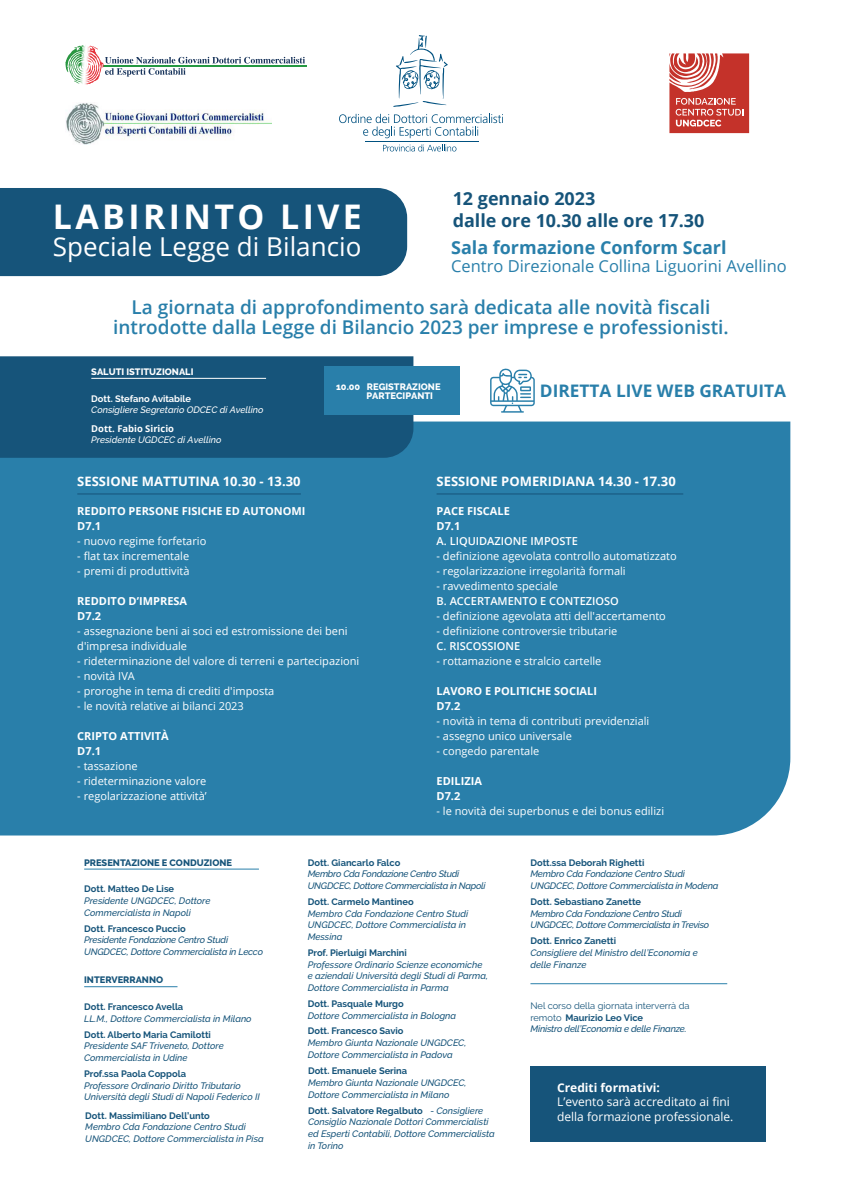
<style>
.page{position:relative;width:842px;height:1191px;background:#fff}
.page>*{position:absolute;margin:0;border:0;box-sizing:border-box;transform-origin:0 0}
.t1{font:700 33.9px "Open Sans";letter-spacing:.1em;color:#fff}
.t2{font:26px "Open Sans";color:#fff}
.t3{font:600 19px/20px "Open Sans";color:#297faa;text-align:center}
.t4{font:700 18px/22px "Open Sans";color:#16547a}
.t5{font:700 18px "Open Sans";color:#297faa}
.t6{font:700 17.3px "Open Sans";color:#297faa}
.t7{font:16.5px "Open Sans";color:#297faa}
.t8{font:700 13px "Open Sans";color:#fff}
.t9{font:12px/14.4px "Open Sans";color:#fff}
.t10{font:700 12px "Open Sans";color:#fff}
.t11{font:11px/15px "Open Sans";color:#fff}
.t12{font:700 11px/15px "Open Sans";color:#fff}
.t13{font:600 11px "Open Sans";color:#fff}
.t14{font:700 9.4px "Open Sans";color:#fff}
.t15{font:italic 500 9.3px/11.7px "Raleway";color:#16547a}
.t16{font:700 9.3px "Raleway";color:#16547a}
.t17{font:italic 500 9.3px/11.7px "Raleway";letter-spacing:-.03em;color:#16547a}
.t18{font:italic 500 9.3px/11.7px "Raleway";letter-spacing:-.02em;color:#16547a}
.t19{font:9.3px/11.7px "Raleway";color:#16547a}
.t20{font:italic 500 9.3px "Raleway";color:#fff}
.t21{font:800 9.3px/9px "Raleway";color:#fff}
.t22{font:800 9.3px "Raleway";color:#16547a}
.t23{font:700 9.3px "Raleway";letter-spacing:-.005em;color:#fff}
.s1{font-weight:700;font-style:normal}
.s2{font-weight:700}
.s3{font-weight:500;font-style:italic}
</style>
<div class="page">
<div style="left:0;top:421px;width:790px;height:414px;background:#297faa"></div>
<div style="left:0;top:188px;width:407px;height:88px;background:#16547a"></div>
<svg style="left:490px;top:368px;width:45px;height:45px"></svg>
<svg style="left:339px;top:114px;width:164px;height:24px"></svg>
<hr style="left:365px;top:141px;width:113px;height:1px;background:#005180">
<svg style="left:383px;top:144px;width:73px;height:7px"></svg>
<svg style="left:393px;top:35px;width:55px;height:72px"></svg>
<svg style="left:669px;top:53px;width:80px;height:80px;background:#d05f58"></svg>
<img style="left:66px;top:103px;width:206px;height:41px">
<hr style="left:103px;top:65px;width:203px;height:1px;background:#259842">
<svg style="left:105px;top:57px;width:200px;height:20px"></svg>
<svg style="left:65px;top:45px;width:33px;height:38px"></svg>
<hr style="left:77px;top:493px;width:224px;height:1px;background:#16547a">
<hr style="left:436px;top:493px;width:247px;height:1px;background:#16547a">
<div style="left:0;top:356px;width:413px;height:102px;background:#16547a"></div>
<div style="left:324px;top:366px;width:136px;height:48px;background:#297faa"></div>
<hr style="left:91px;top:378px;width:175px;height:1px;background:#fff">
<hr style="left:84px;top:868px;width:175px;height:1px;background:#297faa">
<hr style="left:84px;top:986px;width:93px;height:1px;background:#297faa">
<hr style="left:530px;top:983px;width:197px;height:1px;background:#297faa">
<div style="left:530px;top:1066px;width:235px;height:76px;background:#16547a"></div>
<h1 class="t1" style="left:53px;top:193px;width:310px">LABIRINTO LIVE</h1>
<h2 class="t2" style="left:53px;top:229px;width:310px">Speciale Legge di Bilancio</h2>
<h3 class="t4" style="left:453px;top:187px;width:253px">12 gennaio 2023<br>dalle ore 10.30 alle ore 17.30</h3>
<h3 class="t5" style="left:451px;top:235px;width:277px">Sala formazione Conform Scarl</h3>
<h3 class="t7" style="left:451px;top:254px;width:337px">Centro Direzionale Collina Liguorini Avellino</h3>
<h3 class="t3" style="left:113px;top:296px;width:617px">La giornata di approfondimento sarà dedicata alle novità fiscali introdotte dalla Legge di Bilancio 2023 per imprese e professionisti.</h3>
<p class="t21" style="left:91px;top:367px;width:104px">SALUTI ISTITUZIONALI</p>
<p class="t23" style="left:91px;top:393px;width:101px">Dott. Stefano Avitabile</p>
<p class="t20" style="left:91px;top:405px;width:174px">Consigliere Segretario ODCEC di Avellino</p>
<p class="t14" style="left:91px;top:421px;width:84px">Dott. Fabio Siricio</p>
<p class="t20" style="left:91px;top:435px;width:132px">Presidente UGDCEC di Avellino</p>
<p class="t21" style="left:366px;top:382px;width:76px;text-indent:-30px">10.00 REGISTRAZIONE<br>PARTECIPANTI</p>
<h3 class="t6" style="left:540px;top:379px;width:248px">DIRETTA LIVE WEB GRATUITA</h3>
<h3 class="t8" style="left:77px;top:472px;width:225px">SESSIONE MATTUTINA 10.30 - 13.30</h3>
<p class="t12" style="left:77px;top:503px;width:230px">REDDITO PERSONE FISICHE ED AUTONOMI<br>D7.1</p>
<p class="t11" style="left:77px;top:533px;width:130px">- nuovo regime forfetario</p>
<p class="t11" style="left:77px;top:548px;width:113px">- flat tax incrementale</p>
<p class="t11" style="left:77px;top:563px;width:114px">- premi di produttività</p>
<p class="t12" style="left:77px;top:593px;width:111px">REDDITO D’IMPRESA<br>D7.2</p>
<p class="t11" style="left:77px;top:623px;width:272px">- assegnazione beni ai soci ed estromissione dei beni d'impresa individuale</p>
<p class="t11" style="left:77px;top:653px;width:283px">- rideterminazione del valore di terreni e partecipazioni</p>
<p class="t11" style="left:77px;top:668px;width:59px">- novità IVA</p>
<p class="t11" style="left:77px;top:683px;width:199px">- proroghe in tema di crediti d'imposta</p>
<p class="t11" style="left:77px;top:698px;width:168px">- le novità relative ai bilanci 2023</p>
<p class="t12" style="left:77px;top:728px;width:93px">CRIPTO ATTIVITÀ<br>D7.1</p>
<p class="t11" style="left:77px;top:758px;width:62px">- tassazione</p>
<p class="t11" style="left:77px;top:773px;width:131px">- rideterminazione valore</p>
<p class="t11" style="left:77px;top:788px;width:131px">- regolarizzazione attività’</p>
<h3 class="t8" style="left:436px;top:472px;width:241px">SESSIONE POMERIDIANA 14.30 - 17.30</h3>
<p class="t12" style="left:436px;top:503px;width:75px">PACE FISCALE<br>D7.1</p>
<p class="t13" style="left:436px;top:533px;width:143px">A. LIQUIDAZIONE IMPOSTE</p>
<p class="t11" style="left:436px;top:548px;width:242px">- definizione agevolata controllo automatizzato</p>
<p class="t11" style="left:436px;top:563px;width:191px">- regolarizzazione irregolarità formali</p>
<p class="t11" style="left:436px;top:578px;width:123px">- ravvedimento speciale</p>
<p class="t13" style="left:436px;top:593px;width:184px">B. ACCERTAMENTO E CONTEZIOSO</p>
<p class="t11" style="left:436px;top:608px;width:231px">- definizione agevolata atti dell'accertamento</p>
<p class="t11" style="left:436px;top:623px;width:182px">- definizione controversie tributarie</p>
<p class="t13" style="left:436px;top:638px;width:85px">C. RISCOSSIONE</p>
<p class="t11" style="left:436px;top:653px;width:166px">- rottamazione e stralcio cartelle</p>
<p class="t12" style="left:436px;top:683px;width:162px">LAVORO E POLITICHE SOCIALI<br>D7.2</p>
<p class="t11" style="left:436px;top:713px;width:214px">- novità in tema di contributi previdenziali</p>
<p class="t11" style="left:436px;top:728px;width:137px">- assegno unico universale</p>
<p class="t11" style="left:436px;top:743px;width:104px">- congedo parentale</p>
<p class="t12" style="left:436px;top:773px;width:47px">EDILIZIA<br>D7.2</p>
<p class="t11" style="left:436px;top:803px;width:229px">- le novità dei superbonus e dei bonus edilizi</p>
<p class="t22" style="left:84px;top:857px;width:149px">PRESENTAZIONE E CONDUZIONE</p>
<p class="t16" style="left:84px;top:884px;width:91px">Dott. Matteo De Lise</p>
<p class="t15" style="left:84px;top:895px;width:128px">Presidente UNGDCEC, Dottore<br>Commercialista in Napoli</p>
<p class="t16" style="left:84px;top:923px;width:103px">Dott. Francesco Puccio</p>
<p class="t18" style="left:84px;top:934px;width:180px">Presidente Fondazione Centro Studi<br>UNGDCEC, Dottore Commercialista in Lecco</p>
<p class="t22" style="left:84px;top:975px;width:80px">INTERVERRANNO</p>
<p class="t16" style="left:84px;top:1001px;width:101px">Dott. Francesco Avella</p>
<p class="t15" style="left:84px;top:1012px;width:169px">LL.M., Dottore Commercialista in Milano</p>
<p class="t16" style="left:84px;top:1029px;width:128px">Dott. Alberto Maria Camilotti</p>
<p class="t15" style="left:84px;top:1040px;width:141px">Presidente SAF Triveneto, Dottore<br>Commercialista in Udine</p>
<p class="t16" style="left:84px;top:1068px;width:103px">Prof.ssa Paola Coppola</p>
<p class="t15" style="left:84px;top:1079px;width:177px">Professore Ordinario Diritto Tributario<br>Università degli Studi di Napoli Federico II</p>
<p class="t16" style="left:85px;top:1110px;width:126px">Dott. Massimiliano Dell’unto</p>
<p class="t15" style="left:85px;top:1121px;width:180px">Membro Cda Fondazione Centro Studi<br>UNGDCEC, Dottore Commercialista in Pisa</p>
<p class="t16" style="left:308px;top:857px;width:94px">Dott. Giancarlo Falco</p>
<p class="t17" style="left:308px;top:868px;width:179px">Membro Cda Fondazione Centro Studi<br>UNGDCEC, Dottore Commercialista in Napoli</p>
<p class="t16" style="left:308px;top:896px;width:107px">Dott. Carmelo Mantineo</p>
<p class="t15" style="left:308px;top:907px;width:162px">Membro Cda Fondazione Centro Studi<br>UNGDCEC, Dottore Commercialista in<br>Messina</p>
<p class="t16" style="left:308px;top:947px;width:101px">Prof. Pierluigi Marchini</p>
<p class="t15" style="left:308px;top:958px;width:182px">Professore Ordinario Scienze economiche e aziendali Università degli Studi di Parma,<br>Dottore Commercialista in Parma</p>
<p class="t16" style="left:308px;top:998px;width:97px">Dott. Pasquale Murgo</p>
<p class="t15" style="left:308px;top:1009px;width:150px">Dottore Commercialista in Bologna</p>
<p class="t16" style="left:308px;top:1026px;width:97px">Dott. Francesco Savio</p>
<p class="t15" style="left:308px;top:1037px;width:160px">Membro Giunta Nazionale UNGDCEC,<br>Dottore Commercialista in Padova</p>
<p class="t16" style="left:308px;top:1066px;width:101px">Dott. Emanuele Serina</p>
<p class="t15" style="left:308px;top:1077px;width:160px">Membro Giunta Nazionale UNGDCEC,<br>Dottore Commercialista in Milano</p>
<p class="t15" style="left:308px;top:1104px;width:188px"><span class="s1">Dott. Salvatore Regalbuto</span> - Consigliere Consiglio Nazionale Dottori Commercialisti ed Esperti Contabili, Dottore Commercialista in Torino</p>
<p class="t16" style="left:530px;top:857px;width:115px">Dott.ssa Deborah Righetti</p>
<p class="t18" style="left:530px;top:868px;width:190px">Membro Cda Fondazione Centro Studi<br>UNGDCEC, Dottore Commercialista in Modena</p>
<p class="t16" style="left:530px;top:896px;width:112px">Dott. Sebastiano Zanette</p>
<p class="t17" style="left:530px;top:907px;width:180px">Membro Cda Fondazione Centro Studi<br>UNGDCEC, Dottore Commercialista in Treviso</p>
<p class="t16" style="left:530px;top:935px;width:87px">Dott. Enrico Zanetti</p>
<p class="t15" style="left:530px;top:947px;width:169px">Consigliere del Ministro dell’Economia e delle Finanze</p>
<p class="t19" style="left:530px;top:1000px;width:161px">Nel corso della giornata interverrà da remoto <span class="s2">Maurizio Leo Vice<br></span><span class="s3">Ministro dell’Economia e delle Finanze.</span></p>
<p class="t10" style="left:557px;top:1079px;width:104px">Crediti formativi:</p>
<p class="t9" style="left:557px;top:1094px;width:178px">L’evento sarà accreditato ai fini della formazione professionale.</p>
</div>
